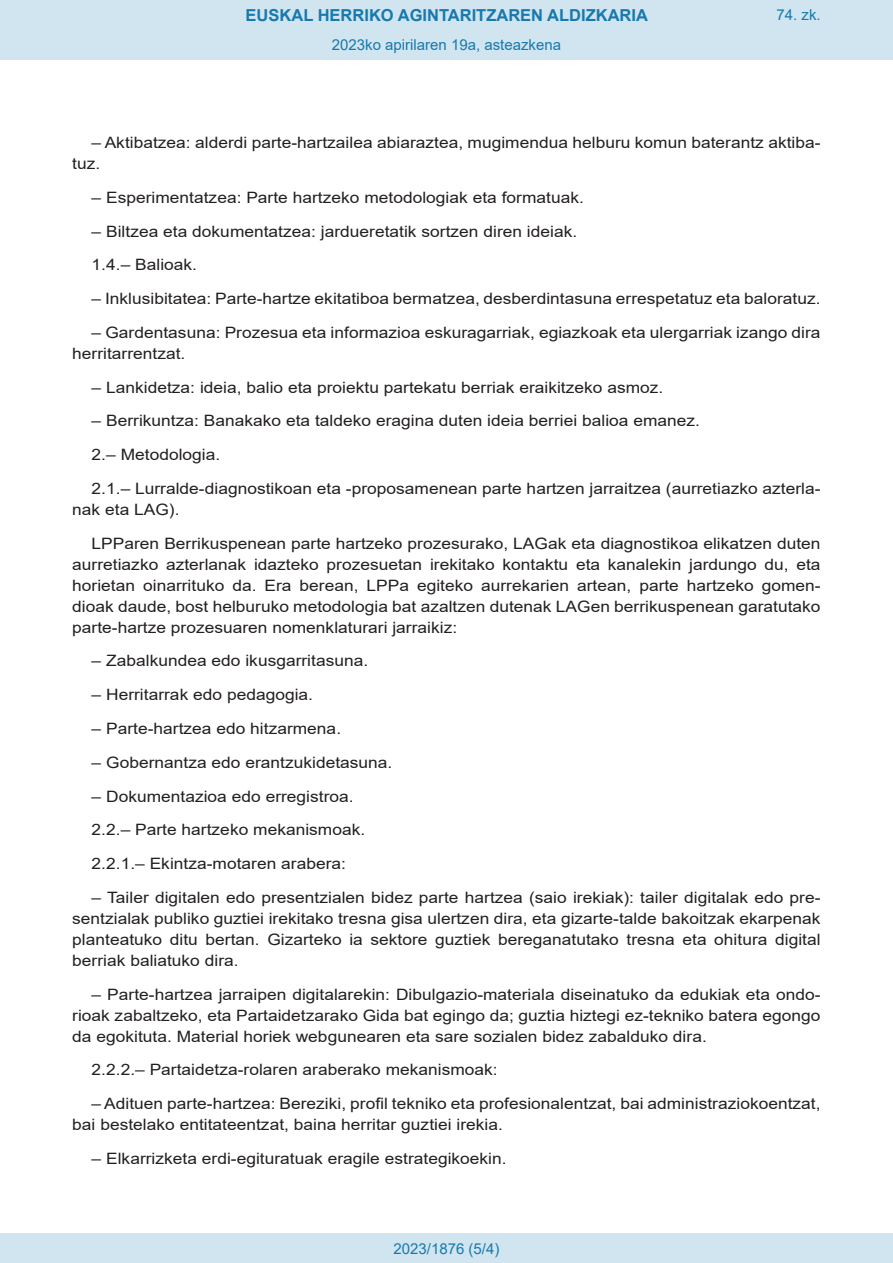
<style>
.page{position:relative;width:893px;height:1263px;background:#fff}
.page>*{position:absolute;margin:0;border:0;box-sizing:border-box;transform-origin:0 0}
.t1{font:700 16.5px "Arial";color:#1879ad}
.BOPVDetalle{font:15.6px/21px "Arial";color:#231f20;scale:1.11 1}
.Paginacion_Centro{font:15px "Arial";color:#1879ad}
</style>
<div class="page">
<div style="left:0;top:0;width:893px;height:60px;background:#d0e5f0"></div>
<div style="left:0;top:1233px;width:893px;height:30px;background:#d0e5f0"></div>
<p class="t1" style="left:246px;top:3px;width:404px">EUSKAL HERRIKO AGINTARITZAREN ALDIZKARIA</p>
<p class="Paginacion_Centro" style="left:332px;top:35px;width:231px">2023ko apirilaren 19a, asteazkena</p>
<p class="Paginacion_Centro" style="left:776px;top:5px;width:46px">74. zk.</p>
<p class="BOPVDetalle" style="left:72px;top:132px;width:676px;text-indent:19px">– Aktibatzea: alderdi parte-hartzailea abiaraztea, mugimendua helburu komun baterantz aktiba&shy;tuz.</p>
<p class="BOPVDetalle" style="left:92px;top:187px;width:445px">– Esperimentatzea: Parte hartzeko metodologiak eta formatuak.</p>
<p class="BOPVDetalle" style="left:92px;top:221px;width:439px">– Biltzea eta dokumentatzea: jardueretatik sortzen diren ideiak.</p>
<p class="BOPVDetalle" style="left:92px;top:254px;width:96px">1.4.– Balioak.</p>
<p class="BOPVDetalle" style="left:92px;top:288px;width:658px">– Inklusibitatea: Parte-hartze ekitatiboa bermatzea, desberdintasuna errespetatuz eta baloratuz.</p>
<p class="BOPVDetalle" style="left:72px;top:322px;width:676px;text-indent:19px">– Gardentasuna: Prozesua eta informazioa eskuragarriak, egiazkoak eta ulergarriak izango dira herritarrentzat.</p>
<p class="BOPVDetalle" style="left:92px;top:377px;width:517px">– Lankidetza: ideia, balio eta proiektu partekatu berriak eraikitzeko asmoz.</p>
<p class="BOPVDetalle" style="left:92px;top:410px;width:550px">– Berrikuntza: Banakako eta taldeko eragina duten ideia berriei balioa emanez.</p>
<p class="BOPVDetalle" style="left:92px;top:444px;width:117px">2.– Metodologia.</p>
<p class="BOPVDetalle" style="left:72px;top:478px;width:676px;text-indent:19px">2.1.– Lurralde-diagnostikoan eta -proposamenean parte hartzen jarraitzea (aurretiazko azterla&shy;nak eta LAG).</p>
<p class="BOPVDetalle" style="left:72px;top:533px;width:676px;text-align:justify;text-indent:19px">LPParen Berrikuspenean parte hartzeko prozesurako, LAGak eta diagnostikoa elikatzen duten aurretiazko azterlanak idazteko prozesuetan irekitako kontaktu eta kanalekin jardungo du, eta horietan oinarrituko da. Era berean, LPPa egiteko aurrekarien artean, parte hartzeko gomen&shy;dioak daude, bost helburuko metodologia bat azaltzen dutenak LAGen berrikuspenean garatutako parte-hartze prozesuaren nomenklaturari jarraikiz:</p>
<p class="BOPVDetalle" style="left:92px;top:650px;width:251px">– Zabalkundea edo ikusgarritasuna.</p>
<p class="BOPVDetalle" style="left:92px;top:684px;width:201px">– Herritarrak edo pedagogia.</p>
<p class="BOPVDetalle" style="left:92px;top:718px;width:226px">– Parte-hartzea edo hitzarmena.</p>
<p class="BOPVDetalle" style="left:92px;top:752px;width:272px">– Gobernantza edo erantzukidetasuna.</p>
<p class="BOPVDetalle" style="left:92px;top:785px;width:238px">– Dokumentazioa edo erregistroa.</p>
<p class="BOPVDetalle" style="left:92px;top:819px;width:248px">2.2.– Parte hartzeko mekanismoak.</p>
<p class="BOPVDetalle" style="left:92px;top:853px;width:231px">2.2.1.– Ekintza-motaren arabera:</p>
<p class="BOPVDetalle" style="left:72px;top:887px;width:676px;text-align:justify;text-indent:19px">– Tailer digitalen edo presentzialen bidez parte hartzea (saio irekiak): tailer digitalak edo pre&shy;sentzialak publiko guztiei irekitako tresna gisa ulertzen dira, eta gizarte-talde bakoitzak ekarpenak planteatuko ditu bertan. Gizarteko ia sektore guztiek bereganatutako tresna eta ohitura digital berriak baliatuko dira.</p>
<p class="BOPVDetalle" style="left:72px;top:983px;width:676px;text-align:justify;text-indent:19px">– Parte-hartzea jarraipen digitalarekin: Dibulgazio-materiala diseinatuko da edukiak eta ondo&shy;rioak zabaltzeko, eta Partaidetzarako Gida bat egingo da; guztia hiztegi ez-tekniko batera egongo da egokituta. Material horiek webgunearen eta sare sozialen bidez zabalduko dira.</p>
<p class="BOPVDetalle" style="left:92px;top:1059px;width:367px">2.2.2.– Partaidetza-rolaren araberako mekanismoak:</p>
<p class="BOPVDetalle" style="left:72px;top:1093px;width:676px;text-indent:19px">– Adituen parte-hartzea: Bereziki, profil tekniko eta profesionalentzat, bai administraziokoentzat, bai bestelako entitateentzat, baina herritar guztiei irekia.</p>
<p class="BOPVDetalle" style="left:92px;top:1148px;width:375px">– Elkarrizketa erdi-egituratuak eragile estrategikoekin.</p>
<p class="Paginacion_Centro" style="left:393px;top:1238px;width:107px">2023/1876 (5/4)</p>
</div>
